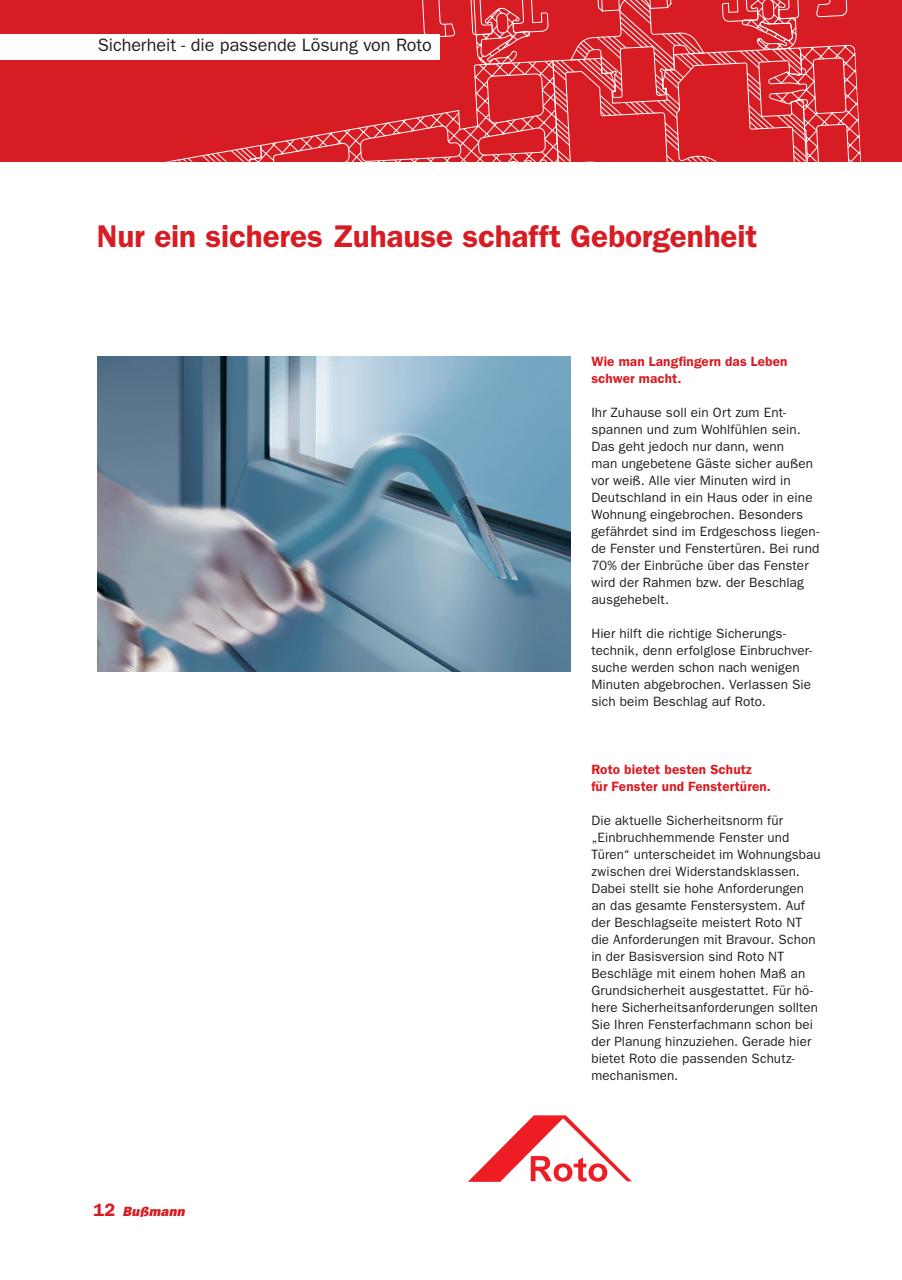
<style>
.page{position:relative;width:902px;height:1280px;background:#fff}
.page>*{position:absolute;margin:0;border:0;box-sizing:border-box;transform-origin:0 0}
.t1{font:600 31.5px "Franklin Gothic";letter-spacing:-.005em;color:#d81c23}
.t2{font:18px "Franklin Gothic";letter-spacing:-.005em;color:#231f20}
.t3{font:13.5px/17px "Franklin Gothic";letter-spacing:.01em;color:#231f20}
.t4{font:600 13.5px/17px "Franklin Gothic";letter-spacing:.01em;color:#d81c23}
.t5{font:italic 800 13.5px "Franklin Gothic";letter-spacing:.01em;color:#d81c23}
.s1{font-weight:600;font-style:normal;font-size:18px}
</style>
<div class="page">
<div style="left:0;top:0;width:901px;height:162px;background:#d81c23"></div>
<svg style="left:0;top:0;width:861px;height:162px"></svg>
<svg style="left:278px;top:0;width:468px;height:162px"></svg>
<svg style="left:468px;top:1115px;width:163px;height:67px"></svg>
<img style="left:98px;top:357px;width:472px;height:315px">
<h2 class="t2" style="left:98px;top:35px;width:335px">Sicherheit - die passende Lösung von Roto</h2>
<h1 class="t1" style="left:97px;top:217px;width:662px">Nur ein sicheres Zuhause schafft Geborgenheit</h1>
<p class="t4" style="left:591px;top:352px;width:197px">Wie man Langfingern das Leben schwer macht.</p>
<p class="t3" style="left:591px;top:403px;width:229px">Ihr Zuhause soll ein Ort zum Ent&shy;spannen und zum Wohlfühlen sein.<br>Das geht jedoch nur dann, wenn<br>man ungebetene Gäste sicher außen vor weiß. Alle vier Minuten wird in<br>Deutschland in ein Haus oder in eine<br>Wohnung eingebrochen. Besonders gefährdet sind im Erdgeschoss liegen&shy;de Fenster und Fenstertüren. Bei rund<br>70% der Einbrüche über das Fenster wird der Rahmen bzw. der Beschlag ausgehebelt.</p>
<p class="t3" style="left:591px;top:624px;width:222px">Hier hilft die richtige Sicherungs&shy;technik, denn erfolglose Einbruchver&shy;suche werden schon nach wenigen Minuten abgebrochen. Verlassen Sie sich beim Beschlag auf Roto.</p>
<p class="t5" style="left:94px;top:1203px;width:92px"><span class="s1">12</span> Bußmann</p>
<p class="t4" style="left:591px;top:760px;width:181px">Roto bietet besten Schutz für Fenster und Fenstertüren.</p>
<p class="t3" style="left:591px;top:812px;width:231px">Die aktuelle Sicherheitsnorm für „Einbruchhemmende Fenster und Türen“ unterscheidet im Wohnungsbau zwischen drei Widerstandsklassen.<br>Dabei stellt sie hohe Anforderungen an das gesamte Fenstersystem. Auf der Beschlagseite meistert Roto NT die Anforderungen mit Bravour. Schon in der Basisversion sind Roto NT Beschläge mit einem hohen Maß an Grundsicherheit ausgestattet. Für hö&shy;here Sicherheitsanforderungen sollten Sie Ihren Fensterfachmann schon bei der Planung hinzuziehen. Gerade hier bietet Roto die passenden Schutz&shy;mechanismen.</p>
</div>
